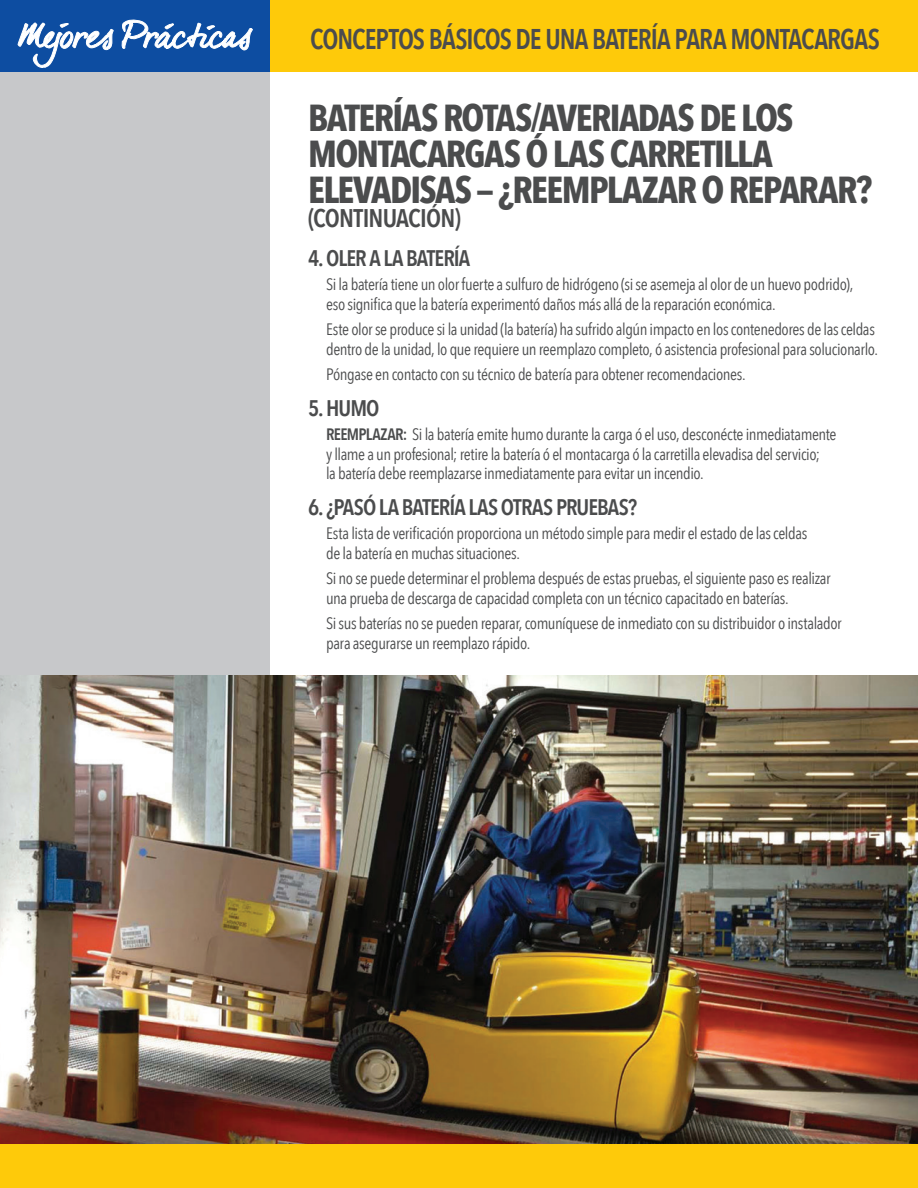
<style>
.page{position:relative;width:918px;height:1188px;background:#fff}
.page>*{position:absolute;margin:0;border:0;box-sizing:border-box;transform-origin:0 0}
.t1{font:700 37.5px/36px "Avenir Next Condensed";letter-spacing:-.04em;color:#4b4c4d}
.t2{font:600 28.5px "Avenir Next Condensed";letter-spacing:-.035em;color:#4b4c4d;scale:.95 1}
.t3{font:600 25.5px "Avenir Next Condensed";letter-spacing:-.03em;color:#4b4c4d}
.t4{font:600 22.5px "Avenir Next Condensed";letter-spacing:-.045em;color:#4b4c4d}
.t5{font:16.5px/19.5px "Avenir Next Condensed";letter-spacing:-.025em;color:#4b4c4d}
.s1{font-weight:600}
</style>
<div class="page">
<div style="left:0;top:63px;width:270px;height:1125px;background:#c7c8ca"></div>
<img style="left:0;top:675px;width:918px;height:470px">
<div style="left:270px;top:0;width:648px;height:72px;background:#feca0a"></div>
<div style="left:0;top:0;width:270px;height:72px;background:#0d4da1"></div>
<div style="left:0;top:1145px;width:918px;height:43px;background:#feca0a"></div>
<svg style="left:18px;top:19px;width:235px;height:49px"></svg>
<h2 class="t2" style="left:310px;top:21px;width:601px">CONCEPTOS BÁSICOS DE UNA BATERÍA PARA MONTACARGAS</h2>
<h1 class="t1" style="left:308px;top:99px;width:566px">BATERÍAS ROTAS/AVERIADAS DE LOS<br>MONTACARGAS Ó LAS CARRETILLA<br>ELEVADISAS — ¿REEMPLAZAR O REPARAR?</h1>
<h3 class="t3" style="left:308px;top:203px;width:154px">(CONTINUACIÓN)</h3>
<h3 class="t4" style="left:308px;top:245px;width:164px">4. OLER A LA BATERÍA</h3>
<p class="t5" style="left:326px;top:275px;width:529px">Si la batería tiene un olor fuerte a sulfuro de hidrógeno (si se asemeja al olor de un huevo podrido), eso significa que la batería experimentó daños más allá de la reparación económica.</p>
<p class="t5" style="left:326px;top:320px;width:554px">Este olor se produce si la unidad (la batería) ha sufrido algún impacto en los contenedores de las celdas dentro de la unidad, lo que requiere un reemplazo completo, ó asistencia profesional para solucionarlo.</p>
<p class="t5" style="left:326px;top:365px;width:421px">Póngase en contacto con su técnico de batería para obtener recomendaciones.</p>
<h3 class="t4" style="left:308px;top:395px;width:73px">5. HUMO</h3>
<p class="t5" style="left:326px;top:425px;width:512px"><span class="s1">REEMPLAZAR:</span> Si la batería emite humo durante la carga ó el uso, desconécte inmediatamente y llame a un profesional; retire la batería ó el montacarga ó la carretilla elevadisa del servicio;<br>la batería debe reemplazarse inmediatamente para evitar un incendio.</p>
<h3 class="t4" style="left:308px;top:494px;width:330px">6. ¿PASÓ LA BATERÍA LAS OTRAS PRUEBAS?</h3>
<p class="t5" style="left:326px;top:524px;width:483px">Esta lista de verificación proporciona un método simple para medir el estado de las celdas de la batería en muchas situaciones.</p>
<p class="t5" style="left:326px;top:569px;width:506px">Si no se puede determinar el problema después de estas pruebas, el siguiente paso es realizar una prueba de descarga de capacidad completa con un técnico capacitado en baterías.</p>
<p class="t5" style="left:326px;top:614px;width:517px">Si sus baterías no se pueden reparar, comuníquese de inmediato con su distribuidor o instalador para asegurarse un reemplazo rápido.</p>
</div>
